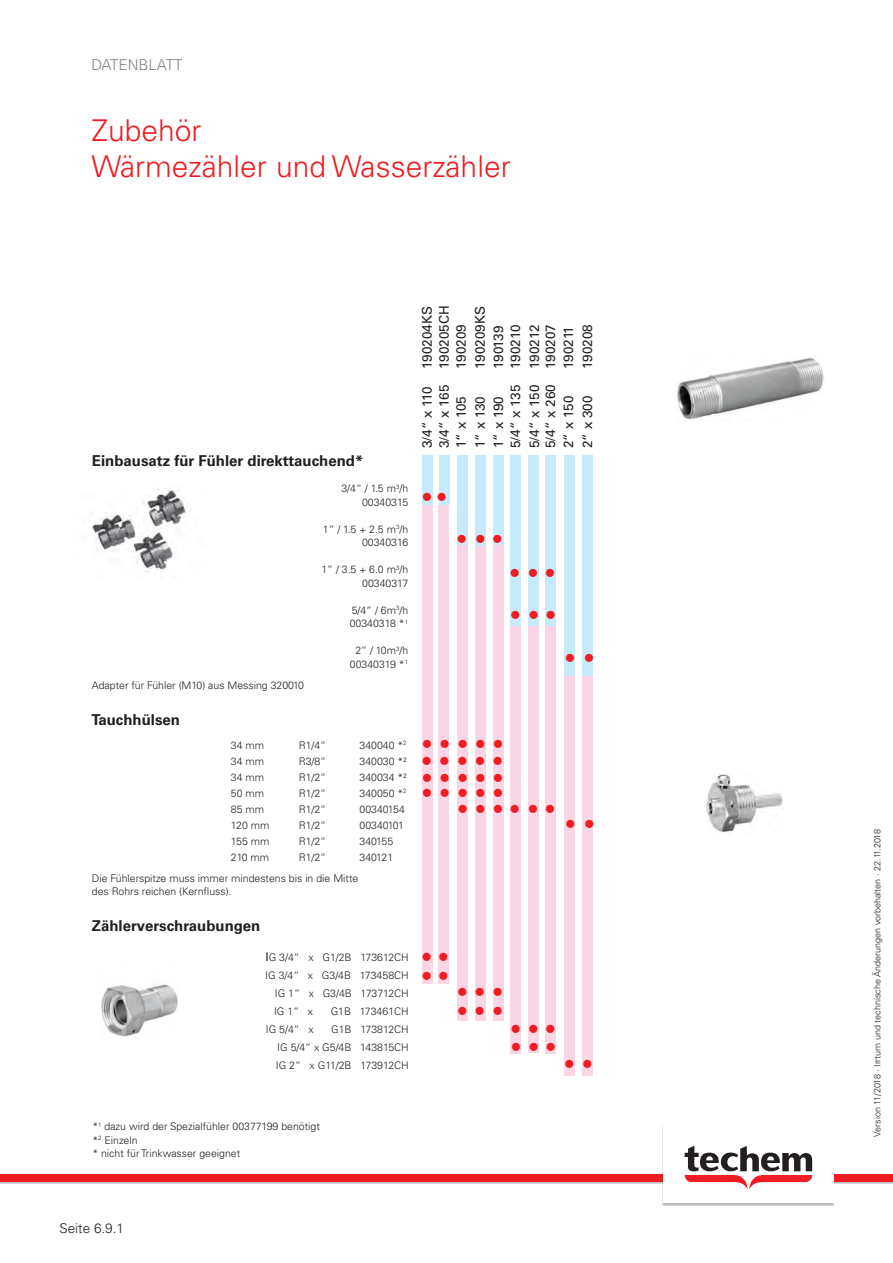
<style>
.page{position:relative;width:893px;height:1263px;background:#fff}
.page>*{position:absolute;margin:0;border:0;box-sizing:border-box;transform-origin:0 0}
.t1{font:300 30px "Univers LT Pro 45";color:#ee1d23}
.t2{font:300 22.5px "Univers LT Pro 45";color:#ee1d23}
.t3{font:700 15px "Univers LT Pro 65";color:#231f20}
.t4{font:300 15px "Univers LT Pro 45";color:#808285}
.t5{font:13.5px "Univers LT Pro 55 Roman";color:#231f20}
.t6{font:300 13.5px "Univers LT Pro 45";color:#231f20}
.t7{font:300 10.5px/13.5px "Univers LT Pro 45";color:#231f20}
.t8{font:300 9px "Univers LT Pro 45";color:#231f20}
.s1{font-family:"Univers LT Pro 55 Roman";font-weight:400;font-size:12px}
</style>
<div class="page">
<div style="left:0;top:1175px;width:893px;height:9px;background:#bfbdbe"></div>
<div style="left:0;top:1175px;width:893px;height:7px;background:#ee1d23"></div>
<div style="left:662px;top:1125px;width:172px;height:80px;background:#bdbcbc"></div>
<div style="left:663px;top:1124px;width:170px;height:79px;background:#fff"></div>
<svg style="left:685px;top:1146px;width:127px;height:43px"></svg>
<div style="left:422px;top:505px;width:11px;height:478px;background:#fad5e5"></div>
<div style="left:422px;top:455px;width:11px;height:50px;background:#c6eafa"></div>
<div style="left:457px;top:455px;width:11px;height:90px;background:#c6eafa"></div>
<div style="left:457px;top:545px;width:11px;height:476px;background:#fad5e5"></div>
<div style="left:475px;top:546px;width:11px;height:475px;background:#fad5e5"></div>
<div style="left:475px;top:455px;width:11px;height:90px;background:#c6eafa"></div>
<div style="left:493px;top:455px;width:11px;height:90px;background:#c6eafa"></div>
<div style="left:493px;top:546px;width:11px;height:475px;background:#fad5e5"></div>
<div style="left:510px;top:455px;width:11px;height:171px;background:#c6eafa"></div>
<div style="left:528px;top:455px;width:11px;height:171px;background:#c6eafa"></div>
<div style="left:545px;top:455px;width:11px;height:171px;background:#c6eafa"></div>
<div style="left:510px;top:626px;width:11px;height:427px;background:#fad5e5"></div>
<div style="left:528px;top:626px;width:11px;height:427px;background:#fad5e5"></div>
<div style="left:545px;top:626px;width:11px;height:427px;background:#fad5e5"></div>
<div style="left:564px;top:455px;width:11px;height:221px;background:#c6eafa"></div>
<div style="left:582px;top:455px;width:11px;height:221px;background:#c6eafa"></div>
<div style="left:564px;top:676px;width:11px;height:399px;background:#fad5e5"></div>
<div style="left:582px;top:676px;width:11px;height:399px;background:#fad5e5"></div>
<img style="left:91px;top:488px;width:100px;height:84px">
<img style="left:101px;top:984px;width:77px;height:53px">
<img style="left:677px;top:358px;width:147px;height:61px">
<div style="left:438px;top:505px;width:11px;height:478px;background:#fad5e5"></div>
<div style="left:439px;top:455px;width:10px;height:50px;background:#c6eafa"></div>
<img style="left:706px;top:774px;width:77px;height:59px">
<p class="t4" style="left:91px;top:56px;width:93px">DATENBLATT</p>
<p class="t1" style="left:91px;top:112px;width:112px">Zubehör</p>
<p class="t1" style="left:91px;top:148px;width:421px">Wärmezähler und Wasserzähler</p>
<p class="t5" style="left:436px;top:369px;width:65px;rotate:-90deg">190205CH</p>
<p class="t5" style="left:419px;top:369px;width:64px;rotate:-90deg">190204KS</p>
<p class="t5" style="left:453px;top:369px;width:46px;rotate:-90deg">190209</p>
<p class="t5" style="left:472px;top:369px;width:64px;rotate:-90deg">190209KS</p>
<p class="t5" style="left:490px;top:369px;width:44px;rotate:-90deg">190139</p>
<p class="t5" style="left:507px;top:369px;width:45px;rotate:-90deg">190210</p>
<p class="t5" style="left:526px;top:369px;width:45px;rotate:-90deg">190212</p>
<p class="t5" style="left:542px;top:369px;width:46px;rotate:-90deg">190207</p>
<p class="t5" style="left:560px;top:369px;width:44px;rotate:-90deg">190211</p>
<p class="t5" style="left:579px;top:369px;width:46px;rotate:-90deg">190208</p>
<p class="t3" style="left:92px;top:452px;width:273px">Einbausatz für Fühler direkttauchend*</p>
<p class="t7" style="left:341px;top:482px;width:68px">3/4“ / 1.5 m<sup>3</sup>/h</p>
<p class="t7" style="left:362px;top:495px;width:48px">00340315</p>
<p class="t7" style="left:323px;top:522px;width:87px">1“ / 1.5 + 2.5 m<sup>3</sup>/h</p>
<p class="t7" style="left:362px;top:536px;width:48px">00340316</p>
<p class="t7" style="left:321px;top:563px;width:88px">1“ / 3.5 + 6.0 m<sup>3</sup>/h</p>
<p class="t7" style="left:362px;top:576px;width:47px">00340317</p>
<p class="t7" style="left:352px;top:603px;width:58px">5/4“ / 6m<sup>3</sup>/h</p>
<p class="t7" style="left:350px;top:617px;width:60px">00340318 *<sup>1</sup></p>
<p class="t7" style="left:355px;top:644px;width:54px">2“ / 10m<sup>3</sup>/h</p>
<p class="t7" style="left:350px;top:657px;width:60px">00340319 *<sup>1</sup></p>
<p class="t7" style="left:92px;top:679px;width:214px">Adapter für Fühler (M10) aus Messing 320010</p>
<p class="t3" style="left:91px;top:711px;width:90px">Tauchhülsen</p>
<p class="t7" style="left:231px;top:738px;width:35px">34 mm</p>
<p class="t7" style="left:299px;top:738px;width:29px">R1/4“</p>
<p class="t7" style="left:360px;top:738px;width:49px">340040 *<sup>2</sup></p>
<p class="t7" style="left:231px;top:754px;width:35px">34 mm</p>
<p class="t7" style="left:299px;top:754px;width:29px">R3/8“</p>
<p class="t7" style="left:360px;top:754px;width:49px">340030 *²</p>
<p class="t7" style="left:231px;top:770px;width:35px">34 mm</p>
<p class="t7" style="left:299px;top:770px;width:29px">R1/2“</p>
<p class="t7" style="left:360px;top:770px;width:49px">340034 *²</p>
<p class="t7" style="left:231px;top:786px;width:35px">50 mm</p>
<p class="t7" style="left:299px;top:786px;width:29px">R1/2“</p>
<p class="t7" style="left:360px;top:786px;width:49px">340050 *<sup>2</sup></p>
<p class="t7" style="left:231px;top:802px;width:35px">85 mm</p>
<p class="t7" style="left:299px;top:802px;width:29px">R1/2“</p>
<p class="t7" style="left:360px;top:802px;width:47px">00340154</p>
<p class="t7" style="left:231px;top:819px;width:40px">120 mm</p>
<p class="t7" style="left:299px;top:819px;width:29px">R1/2“</p>
<p class="t7" style="left:360px;top:819px;width:46px">00340101</p>
<p class="t7" style="left:231px;top:835px;width:40px">155 mm</p>
<p class="t7" style="left:299px;top:835px;width:29px">R1/2“</p>
<p class="t7" style="left:360px;top:835px;width:35px">340155</p>
<p class="t7" style="left:231px;top:851px;width:40px">210 mm</p>
<p class="t7" style="left:299px;top:851px;width:29px">R1/2“</p>
<p class="t7" style="left:360px;top:851px;width:35px">340121</p>
<p class="t7" style="left:92px;top:871px;width:268px">Die Fühlerspitze muss immer mindestens bis in die Mitte des Rohrs reichen (Kernfluss).</p>
<p class="t3" style="left:92px;top:917px;width:170px">Zählerverschraubungen</p>
<p class="t7" style="left:265px;top:950px;width:145px"><span class="s1">I</span>G 3/4“ x G1/2B 173612CH</p>
<p class="t7" style="left:265px;top:968px;width:145px">IG 3/4“ x G3/4B 173458CH</p>
<p class="t7" style="left:275px;top:986px;width:135px">IG 1“ x G3/4B 173712CH</p>
<p class="t7" style="left:274px;top:1004px;width:41px">IG 1“ x</p>
<p class="t7" style="left:331px;top:1004px;width:80px">G1B 173461CH</p>
<p class="t7" style="left:266px;top:1022px;width:49px">IG 5/4“ x</p>
<p class="t7" style="left:331px;top:1022px;width:79px">G1B 173812CH</p>
<p class="t7" style="left:277px;top:1040px;width:133px">IG 5/4“ x G5/4B 143815CH</p>
<p class="t7" style="left:276px;top:1058px;width:134px">IG 2“ x G11/2B 173912CH</p>
<p class="t5" style="left:419px;top:448px;width:63px;rotate:-90deg">3/4“ x 110</p>
<p class="t5" style="left:453px;top:448px;width:53px;rotate:-90deg">1“ x 105</p>
<p class="t5" style="left:472px;top:448px;width:53px;rotate:-90deg">1“ x 130</p>
<p class="t5" style="left:490px;top:448px;width:53px;rotate:-90deg">1“ x 190</p>
<p class="t5" style="left:507px;top:448px;width:65px;rotate:-90deg">5/4“ x 135</p>
<p class="t5" style="left:526px;top:448px;width:65px;rotate:-90deg">5/4“ x 150</p>
<p class="t5" style="left:542px;top:448px;width:65px;rotate:-90deg">5/4“ x 260</p>
<p class="t5" style="left:560px;top:448px;width:54px;rotate:-90deg">2“ x 150</p>
<p class="t5" style="left:579px;top:448px;width:54px;rotate:-90deg">2“ x 300</p>
<p class="t5" style="left:436px;top:448px;width:65px;rotate:-90deg">3/4“ x 165</p>
<p class="t2" style="left:421px;top:484px;width:27px">••</p>
<p class="t2" style="left:456px;top:525px;width:48px">• • •</p>
<p class="t2" style="left:509px;top:559px;width:48px">• ••</p>
<p class="t2" style="left:510px;top:601px;width:48px">• ••</p>
<p class="t2" style="left:564px;top:644px;width:32px">• •</p>
<p class="t2" style="left:421px;top:730px;width:84px">• • • • •</p>
<p class="t2" style="left:421px;top:747px;width:84px">• • • • •</p>
<p class="t2" style="left:421px;top:764px;width:84px">• • • • •</p>
<p class="t2" style="left:421px;top:779px;width:84px">• • • • •</p>
<p class="t2" style="left:457px;top:795px;width:100px">•••• ••</p>
<p class="t2" style="left:565px;top:811px;width:32px">• •</p>
<p class="t2" style="left:421px;top:943px;width:29px">••</p>
<p class="t2" style="left:421px;top:962px;width:29px">••</p>
<p class="t2" style="left:457px;top:979px;width:48px">• • •</p>
<p class="t2" style="left:457px;top:997px;width:48px">• • •</p>
<p class="t2" style="left:510px;top:1015px;width:47px">• • •</p>
<p class="t2" style="left:510px;top:1033px;width:47px">• • •</p>
<p class="t2" style="left:564px;top:1050px;width:31px">• •</p>
<p class="t7" style="left:92px;top:1119px;width:229px">*<sup>1</sup> dazu wird der Spezialfühler 00377199 benötigt</p>
<p class="t7" style="left:92px;top:1133px;width:47px">*<sup>2</sup> Einzeln</p>
<p class="t7" style="left:92px;top:1146px;width:149px">* nicht für Trinkwasser geeignet</p>
<p class="t6" style="left:60px;top:1220px;width:66px">Seite 6.9.1</p>
<p class="t8" style="left:872px;top:1137px;width:309px;rotate:-90deg">Version 11/2018 · Irrtum und technische Änderungen vorbehalten · 22.11.2018</p>
</div>
